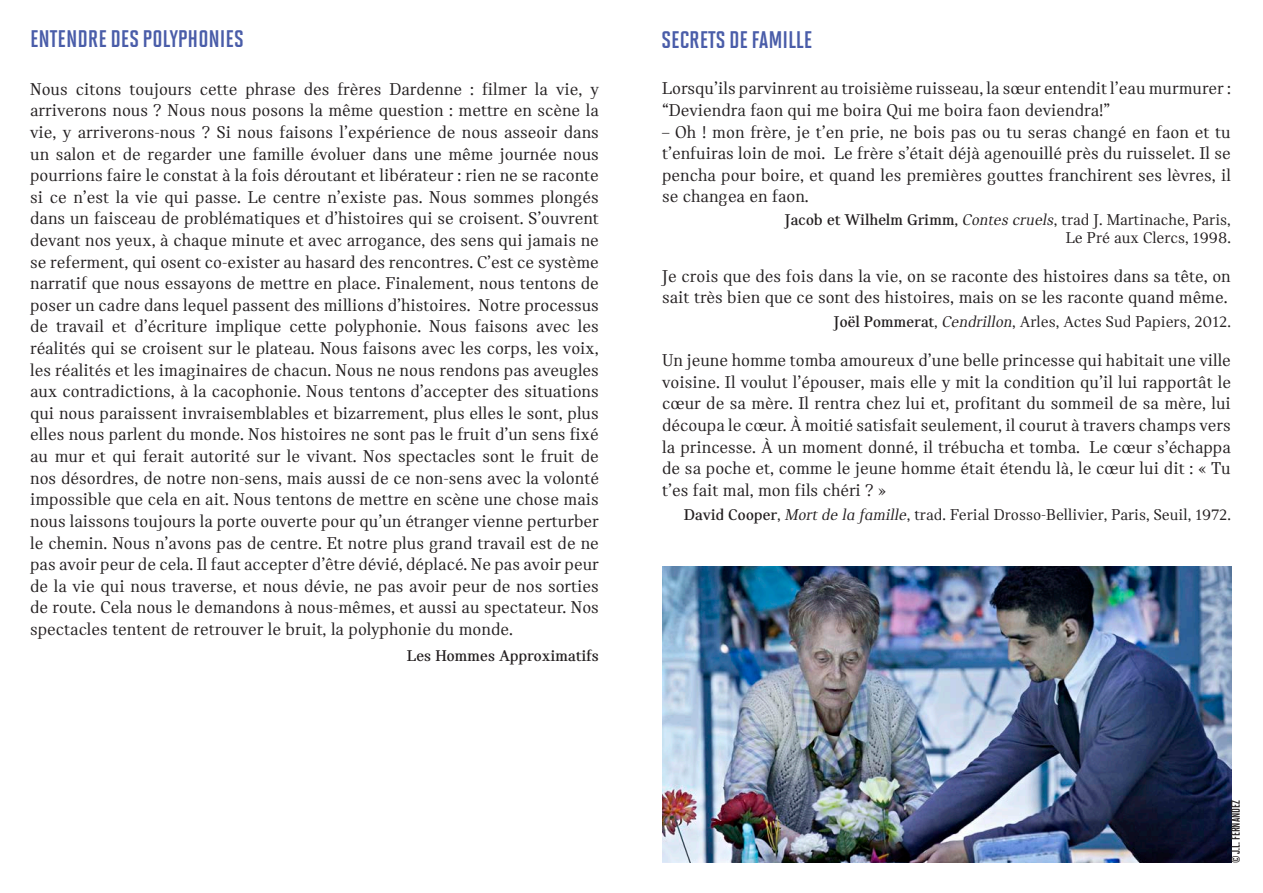
<style>
.page{position:relative;width:1263px;height:893px;background:#fff}
.page>*{position:absolute;margin:0;border:0;box-sizing:border-box;transform-origin:0 0}
.t1{font:24px "Solano Gothic MVB Bd Cap";color:#4a5da9}
.t2{font:18px/21.6px "Catalog";color:#231f20;text-align:justify}
.t3{font:16.5px "Catalog";color:#231f20}
.t4{font:700 16.5px "Catalog";color:#231f20}
.t5{font:12px "Solano Gothic MVB Bd Cap";color:#231f20;scale:.93 1}
.s1{font-weight:700}
.s2{font-style:italic}
</style>
<div class="page">
<img style="left:662px;top:567px;width:569px;height:296px">
<p class="t1" style="left:30px;top:26px;width:215px">ENTENDRE DES POLYPHONIES</p>
<p class="t2" style="left:30px;top:78px;width:570px">Nous citons toujours cette phrase des frères Dardenne : filmer la vie, y arriverons nous ? Nous nous posons la même question : mettre en scène la vie, y arriverons-nous ? Si nous faisons l’expérience de nous asseoir dans un salon et de regarder une famille évoluer dans une même journée nous pourrions faire le constat à la fois déroutant et libérateur : rien ne se raconte si ce n’est la vie qui passe. Le centre n’existe pas. Nous sommes plongés dans un faisceau de problématiques et d’histoires qui se croisent. S’ouvrent devant nos yeux, à chaque minute et avec arrogance, des sens qui jamais ne se referment, qui osent co-exister au hasard des rencontres. C’est ce système narratif que nous essayons de mettre en place. Finalement, nous tentons de poser un cadre dans lequel passent des millions d’histoires. Notre processus de travail et d’écriture implique cette polyphonie. Nous faisons avec les réalités qui se croisent sur le plateau. Nous faisons avec les corps, les voix, les réalités et les imaginaires de chacun. Nous ne nous rendons pas aveugles aux contradictions, à la cacophonie. Nous tentons d’accepter des situations qui nous paraissent invraisemblables et bizarrement, plus elles le sont, plus elles nous parlent du monde. Nos histoires ne sont pas le fruit d’un sens fixé au mur et qui ferait autorité sur le vivant. Nos spectacles sont le fruit de nos désordres, de notre non-sens, mais aussi de ce non-sens avec la volonté impossible que cela en ait. Nous tentons de mettre en scène une chose mais nous laissons toujours la porte ouverte pour qu’un étranger vienne perturber le chemin. Nous n’avons pas de centre. Et notre plus grand travail est de ne pas avoir peur de cela. Il faut accepter d’être dévié, déplacé. Ne pas avoir peur de la vie qui nous traverse, et nous dévie, ne pas avoir peur de nos sorties de route. Cela nous le demandons à nous-mêmes, et aussi au spectateur. Nos spectacles tentent de retrouver le bruit, la polyphonie du monde.</p>
<p class="t4" style="left:407px;top:646px;width:193px">Les Hommes Approximatifs</p>
<p class="t1" style="left:662px;top:27px;width:152px">SECRETS DE FAMILLE</p>
<p class="t2" style="left:662px;top:78px;width:570px">Lorsqu’ils parvinrent au troisième ruisseau, la sœur entendit l’eau murmurer :</p>
<p class="t2" style="left:662px;top:99px;width:450px">“Deviendra faon qui me boira Qui me boira faon deviendra!”</p>
<p class="t2" style="left:662px;top:121px;width:570px">– Oh ! mon frère, je t’en prie, ne bois pas ou tu seras changé en faon et tu t’enfuiras loin de moi. Le frère s’était déjà agenouillé près du ruisselet. Il se pencha pour boire, et quand les premières gouttes franchirent ses lèvres, il se changea en faon.</p>
<p class="t3" style="left:785px;top:210px;width:448px"><span class="s1">Jacob et Wilhelm Grimm,</span> <span class="s2">Contes cruels</span>, trad J. Martinache, Paris,</p>
<p class="t3" style="left:1066px;top:228px;width:167px">Le Pré aux Clercs, 1998.</p>
<p class="t2" style="left:662px;top:265px;width:570px">Je crois que des fois dans la vie, on se raconte des histoires dans sa tête, on sait très bien que ce sont des histoires, mais on se les raconte quand même.</p>
<p class="t3" style="left:834px;top:313px;width:399px"><span class="s1">Joël Pommerat</span>, <span class="s2">Cendrillon</span>, Arles, Actes Sud Papiers, 2012.</p>
<p class="t2" style="left:662px;top:349px;width:570px">Un jeune homme tomba amoureux d’une belle princesse qui habitait une ville voisine. Il voulut l’épouser, mais elle y mit la condition qu’il lui rapportât le cœur de sa mère. Il rentra chez lui et, profitant du sommeil de sa mère, lui découpa le cœur. À moitié satisfait seulement, il courut à travers champs vers la princesse. À un moment donné, il trébucha et tomba. Le cœur s’échappa de sa poche et, comme le jeune homme était étendu là, le cœur lui dit : « Tu t’es fait mal, mon fils chéri ? »</p>
<p class="t3" style="left:684px;top:506px;width:548px"><span class="s1">David Cooper</span>, <span class="s2">Mort de la famille</span>, trad. Ferial Drosso-Bellivier, Paris, Seuil, 1972.</p>
<p class="t5" style="left:1229px;top:863px;width:69px;rotate:-90deg">© j.L. fernandez</p>
</div>
